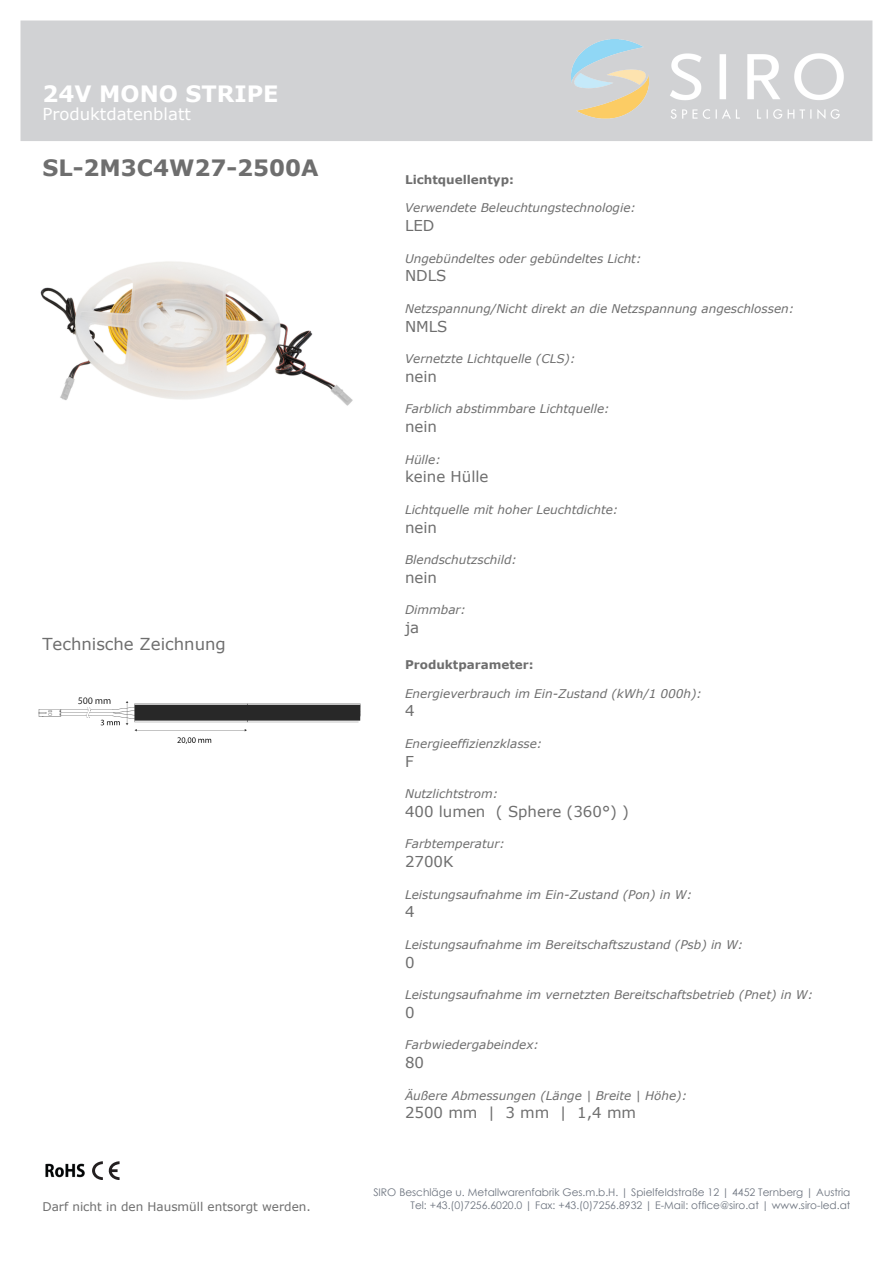
<style>
.page{position:relative;width:893px;height:1263px;background:#fff}
.page>*{position:absolute;margin:0;border:0;box-sizing:border-box;transform-origin:0 0}
.t1{font:700 22.5px "Verdana";color:#6e6e6e}
.t2{font:700 22.5px "Verdana";color:#fff}
.t3{font:16.5px "Verdana";color:#6e6e6e}
.t4{font:16.5px "Verdana";color:#fff}
.t5{font:15px "Verdana";color:#6e6e6e}
.t6{font:italic 12px "Verdana";color:#6e6e6e}
.t7{font:12px "Verdana";color:#6e6e6e}
.t8{font:700 12px "Verdana";color:#6e6e6e}
.t9{font:10.5px/12.6px "Century Gothic";color:#6d747f;text-align:right}
</style>
<div class="page">
<div style="left:21px;top:21px;width:851px;height:120px;background:#d1d2d4"></div>
<img style="left:571px;top:40px;width:272px;height:78px">
<img style="left:45px;top:1163px;width:40px;height:15px">
<svg style="left:92px;top:1161px;width:27px;height:19px"></svg>
<img style="left:40px;top:261px;width:313px;height:145px">
<img style="left:38px;top:697px;width:323px;height:47px">
<h1 class="t2" style="left:42px;top:80px;width:238px">24V MONO STRIPE</h1>
<h2 class="t4" style="left:42px;top:104px;width:150px">Produktdatenblatt</h2>
<h1 class="t1" style="left:42px;top:154px;width:278px">SL-2M3C4W27-2500A</h1>
<h2 class="t3" style="left:42px;top:633px;width:185px">Technische Zeichnung</h2>
<p class="t7" style="left:42px;top:1198px;width:270px">Darf nicht in den Hausmüll entsorgt werden.</p>
<p class="t8" style="left:405px;top:172px;width:110px">Lichtquellentyp:</p>
<p class="t6" style="left:405px;top:200px;width:232px">Verwendete Beleuchtungstechnologie:</p>
<p class="t5" style="left:405px;top:216px;width:31px">LED</p>
<p class="t6" style="left:405px;top:250px;width:238px">Ungebündeltes oder gebündeltes Licht:</p>
<p class="t5" style="left:405px;top:266px;width:43px">NDLS</p>
<p class="t6" style="left:405px;top:301px;width:391px">Netzspannung/Nicht direkt an die Netzspannung angeschlossen:</p>
<p class="t5" style="left:405px;top:316px;width:44px">NMLS</p>
<p class="t6" style="left:405px;top:351px;width:172px">Vernetzte Lichtquelle (CLS):</p>
<p class="t5" style="left:405px;top:367px;width:33px">nein</p>
<p class="t6" style="left:405px;top:401px;width:206px">Farblich abstimmbare Lichtquelle:</p>
<p class="t5" style="left:405px;top:417px;width:33px">nein</p>
<p class="t6" style="left:405px;top:451px;width:37px">Hülle:</p>
<p class="t5" style="left:405px;top:467px;width:85px">keine Hülle</p>
<p class="t6" style="left:405px;top:502px;width:215px">Lichtquelle mit hoher Leuchtdichte:</p>
<p class="t5" style="left:405px;top:517px;width:33px">nein</p>
<p class="t6" style="left:405px;top:552px;width:113px">Blendschutzschild:</p>
<p class="t5" style="left:405px;top:568px;width:33px">nein</p>
<p class="t6" style="left:405px;top:602px;width:63px">Dimmbar:</p>
<p class="t5" style="left:405px;top:618px;width:16px">ja</p>
<p class="t8" style="left:405px;top:657px;width:130px">Produktparameter:</p>
<p class="t6" style="left:405px;top:685px;width:298px">Energieverbrauch im Ein-Zustand (kWh/1 000h):</p>
<p class="t5" style="left:405px;top:701px;width:11px">4</p>
<p class="t6" style="left:405px;top:736px;width:139px">Energieeffizienzklasse:</p>
<p class="t5" style="left:405px;top:751px;width:10px">F</p>
<p class="t6" style="left:405px;top:786px;width:95px">Nutzlichtstrom:</p>
<p class="t5" style="left:405px;top:802px;width:225px">400 lumen ( Sphere (360°) )</p>
<p class="t6" style="left:405px;top:836px;width:102px">Farbtemperatur:</p>
<p class="t5" style="left:405px;top:852px;width:50px">2700K</p>
<p class="t6" style="left:405px;top:886px;width:289px">Leistungsaufnahme im Ein-Zustand (Pon) in W:</p>
<p class="t5" style="left:405px;top:902px;width:11px">4</p>
<p class="t6" style="left:405px;top:937px;width:340px">Leistungsaufnahme im Bereitschaftszustand (Psb) in W:</p>
<p class="t5" style="left:405px;top:952px;width:11px">0</p>
<p class="t6" style="left:405px;top:987px;width:410px">Leistungsaufnahme im vernetzten Bereitschaftsbetrieb (Pnet) in W:</p>
<p class="t5" style="left:405px;top:1003px;width:11px">0</p>
<p class="t6" style="left:405px;top:1037px;width:135px">Farbwiedergabeindex:</p>
<p class="t5" style="left:405px;top:1053px;width:21px">80</p>
<p class="t6" style="left:405px;top:1087px;width:284px">Äußere Abmessungen (Länge | Breite | Höhe):</p>
<p class="t5" style="left:405px;top:1103px;width:233px">2500 mm | 3 mm | 1,4 mm</p>
<p class="t9" style="left:373px;top:1186px;width:479px">SIRO Beschläge u. Metallwarenfabrik Ges.m.b.H. | Spielfeldstraße 12 | 4452 Ternberg | Austria<br>Tel: +43.(0)7256.6020.0 | Fax: +43.(0)7256.8932 | E-Mail: office@siro.at | www.siro-led.at</p>
</div>
